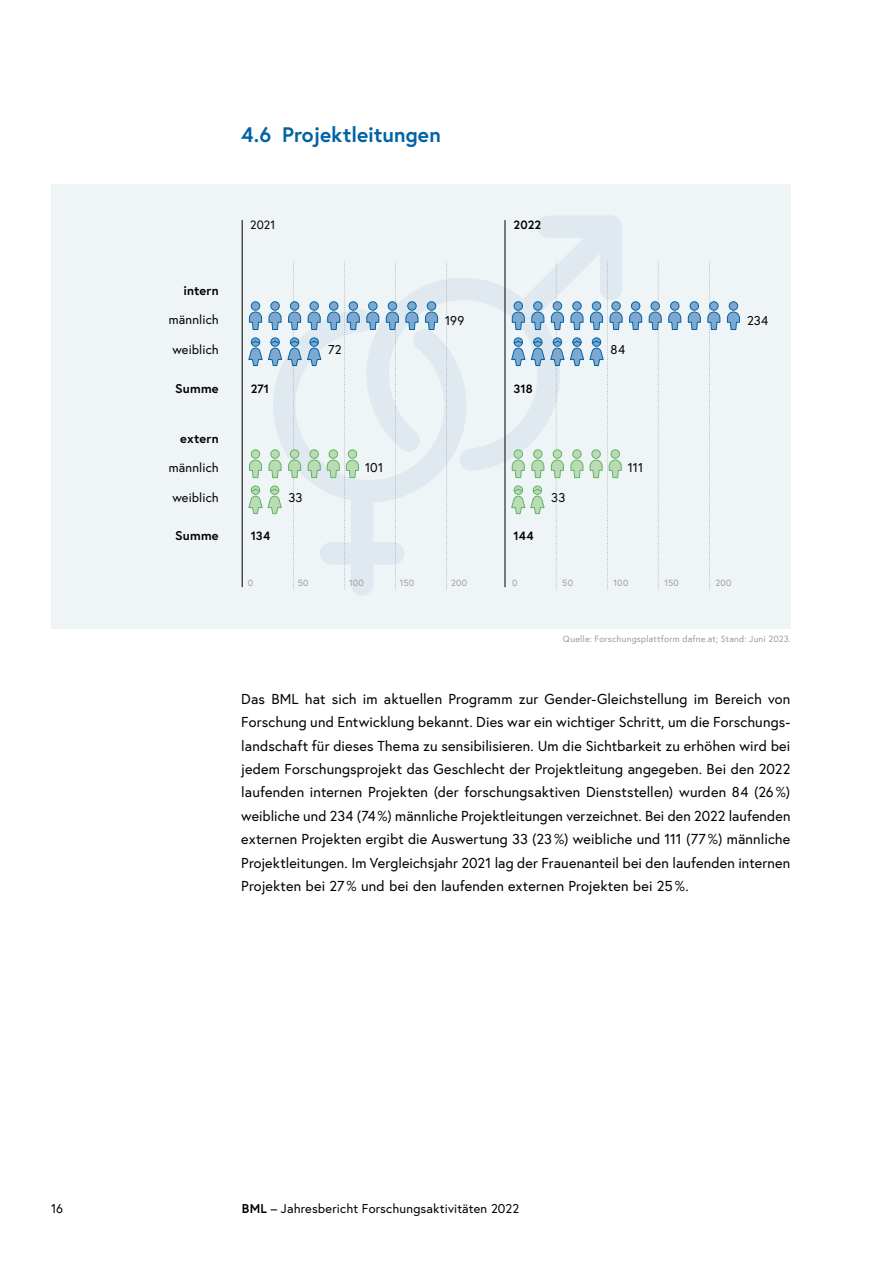
<style>
.page{position:relative;width:893px;height:1263px;background:#fff}
.page>*{position:absolute;margin:0;border:0;box-sizing:border-box;transform-origin:0 0}
.t1{font:700 21px "Europa Austria";color:#0063a3}
.t2{font:14.4px/23.4px "Europa Austria";letter-spacing:.01em;color:#000;text-align:justify}
.t3{font:12.75px "Europa Austria";letter-spacing:.01em;color:#000}
.t4{font:700 12.75px "Europa Austria";letter-spacing:.02em;color:#000}
.t5{font:700 12px "Europa Austria";letter-spacing:.01em;color:#000}
.t6{font:12px "Europa Austria";color:#000}
.t7{font:9px "Europa Austria";letter-spacing:.025em;color:#9c9d9d}
.s1{font-weight:700}
</style>
<div class="page">
<div style="left:51px;top:184px;width:740px;height:445px;background:#eff4f7"></div>
<svg style="left:352px;top:215px;width:270px;height:380px"></svg>
<svg style="left:446px;top:260px;width:1px;height:329px"></svg>
<hr style="left:242px;top:220px;width:1px;height:367px;background:#000">
<hr style="left:505px;top:220px;width:1px;height:367px;background:#000">
<svg style="left:629px;top:311px;width:13px;height:19px"></svg>
<div style="left:631px;top:302px;width:9px;height:8px;background:#7fa8d1;border-radius:50%"></div>
<div style="left:631px;top:301px;width:9px;height:10px;border:1px solid #0063a3;border-radius:50%"></div>
<div style="left:670px;top:302px;width:9px;height:8px;background:#7fa8d1;border-radius:50%"></div>
<div style="left:670px;top:301px;width:9px;height:10px;border:1px solid #0063a3;border-radius:50%"></div>
<svg style="left:668px;top:311px;width:33px;height:19px"></svg>
<div style="left:690px;top:302px;width:8px;height:8px;background:#7fa8d1;border-radius:50%"></div>
<div style="left:690px;top:301px;width:9px;height:10px;border:1px solid #0063a3;border-radius:50%"></div>
<svg style="left:648px;top:261px;width:14px;height:328px"></svg>
<svg style="left:366px;top:311px;width:14px;height:19px"></svg>
<div style="left:369px;top:302px;width:8px;height:8px;background:#7fa8d1;border-radius:50%"></div>
<div style="left:368px;top:301px;width:9px;height:10px;border:1px solid #0063a3;border-radius:50%"></div>
<svg style="left:386px;top:260px;width:13px;height:329px"></svg>
<div style="left:388px;top:302px;width:9px;height:8px;background:#7fa8d1;border-radius:50%"></div>
<div style="left:388px;top:301px;width:9px;height:10px;border:1px solid #0063a3;border-radius:50%"></div>
<svg style="left:405px;top:311px;width:14px;height:19px"></svg>
<div style="left:408px;top:302px;width:8px;height:8px;background:#7fa8d1;border-radius:50%"></div>
<div style="left:407px;top:301px;width:10px;height:10px;border:1px solid #0063a3;border-radius:50%"></div>
<svg style="left:425px;top:311px;width:13px;height:19px"></svg>
<div style="left:427px;top:302px;width:9px;height:8px;background:#7fa8d1;border-radius:50%"></div>
<div style="left:427px;top:301px;width:9px;height:10px;border:1px solid #0063a3;border-radius:50%"></div>
<svg style="left:248px;top:260px;width:112px;height:329px"></svg>
<svg style="left:707px;top:261px;width:14px;height:328px"></svg>
<div style="left:710px;top:302px;width:8px;height:8px;background:#7fa8d1;border-radius:50%"></div>
<div style="left:709px;top:301px;width:9px;height:10px;border:1px solid #0063a3;border-radius:50%"></div>
<svg style="left:727px;top:311px;width:13px;height:19px"></svg>
<div style="left:729px;top:302px;width:9px;height:8px;background:#7fa8d1;border-radius:50%"></div>
<div style="left:729px;top:301px;width:9px;height:10px;border:1px solid #0063a3;border-radius:50%"></div>
<svg style="left:511px;top:260px;width:112px;height:329px"></svg>
<h2 class="t1" style="left:241px;top:121px;width:201px">4.6 Projektleitungen</h2>
<p class="t4" style="left:183px;top:281px;width:37px">intern</p>
<p class="t3" style="left:169px;top:312px;width:51px">männlich</p>
<p class="t3" style="left:172px;top:341px;width:48px">weiblich</p>
<p class="t4" style="left:175px;top:380px;width:45px">Summe</p>
<p class="t4" style="left:180px;top:430px;width:40px">extern</p>
<p class="t3" style="left:169px;top:460px;width:51px">männlich</p>
<p class="t3" style="left:172px;top:489px;width:48px">weiblich</p>
<p class="t4" style="left:175px;top:526px;width:45px">Summe</p>
<p class="t6" style="left:250px;top:218px;width:27px">2021</p>
<p class="t5" style="left:513px;top:217px;width:29px">2022</p>
<p class="t3" style="left:445px;top:312px;width:21px">199</p>
<p class="t3" style="left:747px;top:312px;width:23px">234</p>
<p class="t3" style="left:328px;top:341px;width:15px">72</p>
<p class="t3" style="left:611px;top:341px;width:16px">84</p>
<p class="t5" style="left:251px;top:380px;width:20px">271</p>
<p class="t5" style="left:513px;top:380px;width:21px">318</p>
<p class="t3" style="left:365px;top:459px;width:20px">101</p>
<p class="t3" style="left:628px;top:459px;width:17px">111</p>
<p class="t3" style="left:288px;top:489px;width:16px">33</p>
<p class="t3" style="left:551px;top:489px;width:16px">33</p>
<p class="t5" style="left:251px;top:527px;width:21px">134</p>
<p class="t5" style="left:513px;top:527px;width:22px">144</p>
<p class="t7" style="left:248px;top:577px;width:7px">0</p>
<p class="t7" style="left:298px;top:577px;width:12px">50</p>
<p class="t7" style="left:349px;top:577px;width:16px">100</p>
<p class="t7" style="left:400px;top:577px;width:16px">150</p>
<p class="t7" style="left:451px;top:577px;width:17px">200</p>
<p class="t7" style="left:512px;top:577px;width:7px">0</p>
<p class="t7" style="left:562px;top:577px;width:12px">50</p>
<p class="t7" style="left:664px;top:577px;width:16px">150</p>
<p class="t7" style="left:613px;top:577px;width:16px">100</p>
<p class="t7" style="left:715px;top:577px;width:17px">200</p>
<p class="t7" style="left:563px;top:633px;width:229px">Quelle: Forschungsplattform dafne.at; Stand: Juni 2023.</p>
<p class="t2" style="left:241px;top:687px;width:551px">Das BML hat sich im aktuellen Programm zur Gender-Gleichstellung im Bereich von Forschung und Entwicklung bekannt. Dies war ein wichtiger Schritt, um die Forschungs&shy;landschaft für dieses Thema zu sensibilisieren. Um die Sichtbarkeit zu erhöhen wird bei jedem Forschungsprojekt das Geschlecht der Projektleitung angegeben. Bei den 2022 laufenden internen Projekten (der forschungsaktiven Dienststellen) wurden 84 (26 %) weibliche und 234 (74%) männliche Projektleitungen verzeichnet. Bei den 2022 laufenden externen Projekten ergibt die Auswertung 33 (23 %) weibliche und 111 (77 %) männliche Projektleitungen. Im Vergleichsjahr 2021 lag der Frauenanteil bei den laufenden internen Projekten bei 27 % und bei den laufenden externen Projekten bei 25 %.</p>
<p class="t3" style="left:51px;top:1200px;width:13px">16</p>
<p class="t3" style="left:242px;top:1200px;width:279px"><span class="s1">BML</span> – Jahresbericht Forschungsaktivitäten 2022</p>
</div>
